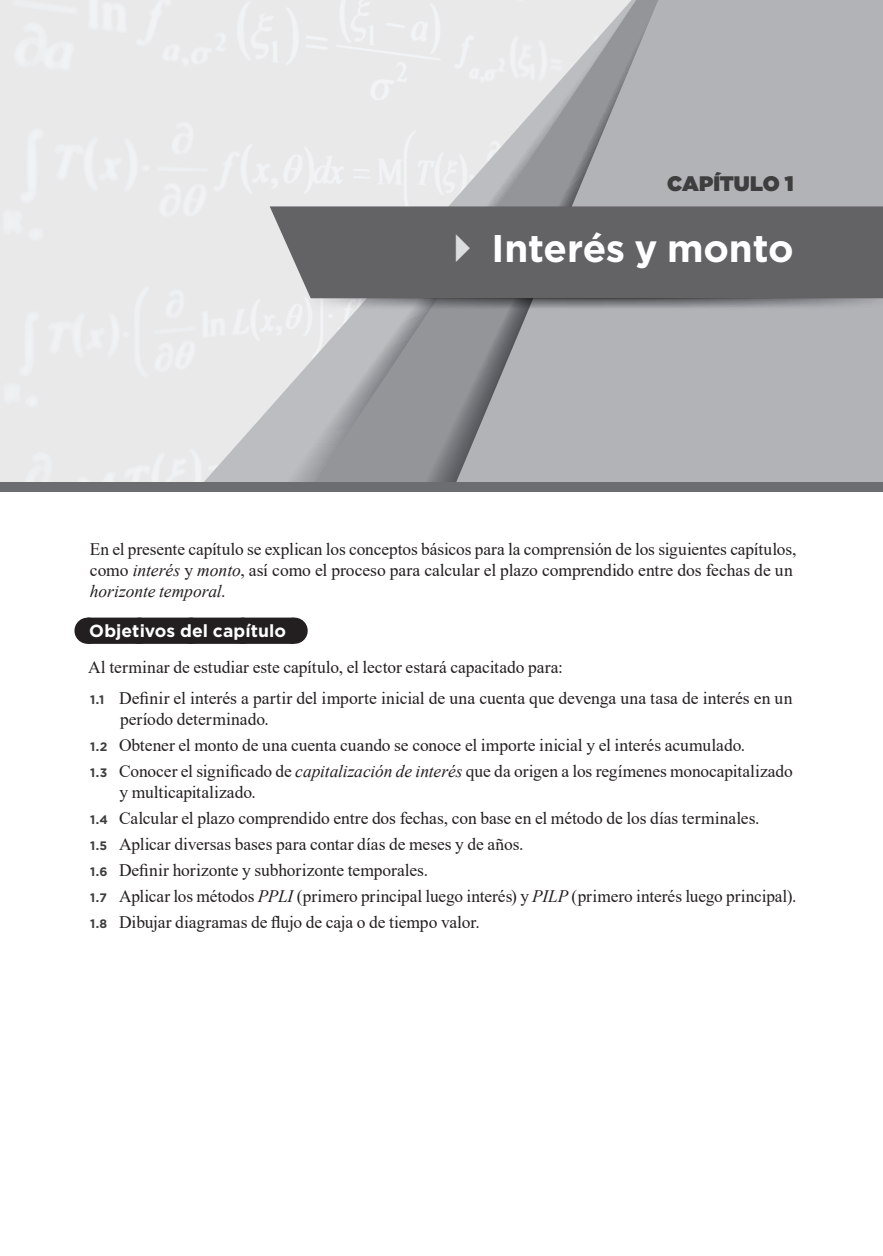
<style>
.page{position:relative;width:883px;height:1256px;background:#fff}
.page>*{position:absolute;margin:0;border:0;box-sizing:border-box;transform-origin:0 0}
.t1{font:700 38.5px "Gotham";letter-spacing:-.005em;color:#fff}
.Número_de_capítulo{font:900 21px "Gotham";letter-spacing:-.005em;color:#3e3e3f}
.Capacidades{font:17.5px/21px "Times New Roman";letter-spacing:-.005em;color:#231f20}
.Texto{font:17.5px/21px "Times New Roman";letter-spacing:-.005em;color:#231f20}
.Objetivos{font:700 17.5px "Gotham";letter-spacing:.005em;color:#fff}
.s1{font-style:italic}
.s2{font-family:"Gotham";font-weight:700;font-size:12.25px;color:#3e3e3f}
</style>
<div class="page">
<svg style="left:195px;top:0;width:83px;height:482px;background:#e5e6e7"></svg>
<svg style="left:278px;top:0;width:30px;height:482px;background:#dddedf"></svg>
<svg style="left:308px;top:0;width:112px;height:482px;background:#ccccce"></svg>
<svg style="left:420px;top:0;width:32px;height:482px;background:#c0c1c3"></svg>
<svg style="left:452px;top:0;width:431px;height:482px;background:#b4b5b8"></svg>
<div style="left:270px;top:206px;width:613px;height:92px;background:#636366"></div>
<svg style="left:310px;top:298px;width:573px;height:11px;background:#8c8d91"></svg>
<div style="left:0;top:482px;width:883px;height:9px;background:#6c6d70"></div>
<div style="left:88px;top:617px;width:206px;height:26px;background:#231f20"></div>
<svg style="left:139px;top:617px;width:129px;height:1px"></svg>
<svg style="left:294px;top:617px;width:1px;height:26px"></svg>
<svg style="left:456px;top:234px;width:14px;height:28px"></svg>
<p class="Número_de_capítulo" style="left:667px;top:168px;width:128px">CAPÍTULO 1</p>
<p class="t1" style="left:492px;top:223px;width:304px">Interés y monto</p>
<p class="Texto" style="left:90px;top:537px;width:708px">En el presente capítulo se explican los conceptos básicos para la comprensión de los siguientes capítulos, como <span class="s1">interés</span> y <span class="s1">monto</span>, así como el proceso para calcular el plazo comprendido entre dos fechas de un <span class="s1">horizonte temporal</span>.</p>
<p class="Objetivos" style="left:89px;top:619px;width:198px">Objetivos del capítulo</p>
<p class="Texto" style="left:88px;top:656px;width:477px">Al terminar de estudiar este capítulo, el lector estará capacitado para:</p>
<p class="Capacidades" style="left:120px;top:687px;width:674px;text-indent:-30px"><span class="s2">1.1</span> Definir el interés a partir del importe inicial de una cuenta que devenga una tasa de interés en un período determinado.</p>
<p class="Capacidades" style="left:90px;top:734px;width:657px"><span class="s2">1.2</span> Obtener el monto de una cuenta cuando se conoce el importe inicial y el interés acumulado.</p>
<p class="Capacidades" style="left:119px;top:760px;width:675px;text-indent:-29px"><span class="s2">1.3</span> Conocer el significado de <span class="s1">capitalización de interés</span> que da origen a los regímenes monocapitalizado y multicapitalizado.</p>
<p class="Capacidades" style="left:90px;top:807px;width:671px"><span class="s2">1.4</span> Calcular el plazo comprendido entre dos fechas, con base en el método de los días terminales.</p>
<p class="Capacidades" style="left:90px;top:833px;width:435px"><span class="s2">1.5</span> Aplicar diversas bases para contar días de meses y de años.</p>
<p class="Capacidades" style="left:90px;top:859px;width:339px"><span class="s2">1.6</span> Definir horizonte y subhorizonte temporales.</p>
<p class="Capacidades" style="left:90px;top:885px;width:708px"><span class="s2">1.7</span> Aplicar los métodos <span class="s1">PPLI</span> (primero principal luego interés) y <span class="s1">PILP</span> (primero interés luego principal).</p>
<p class="Capacidades" style="left:90px;top:911px;width:391px"><span class="s2">1.8</span> Dibujar diagramas de flujo de caja o de tiempo valor.</p>
</div>
